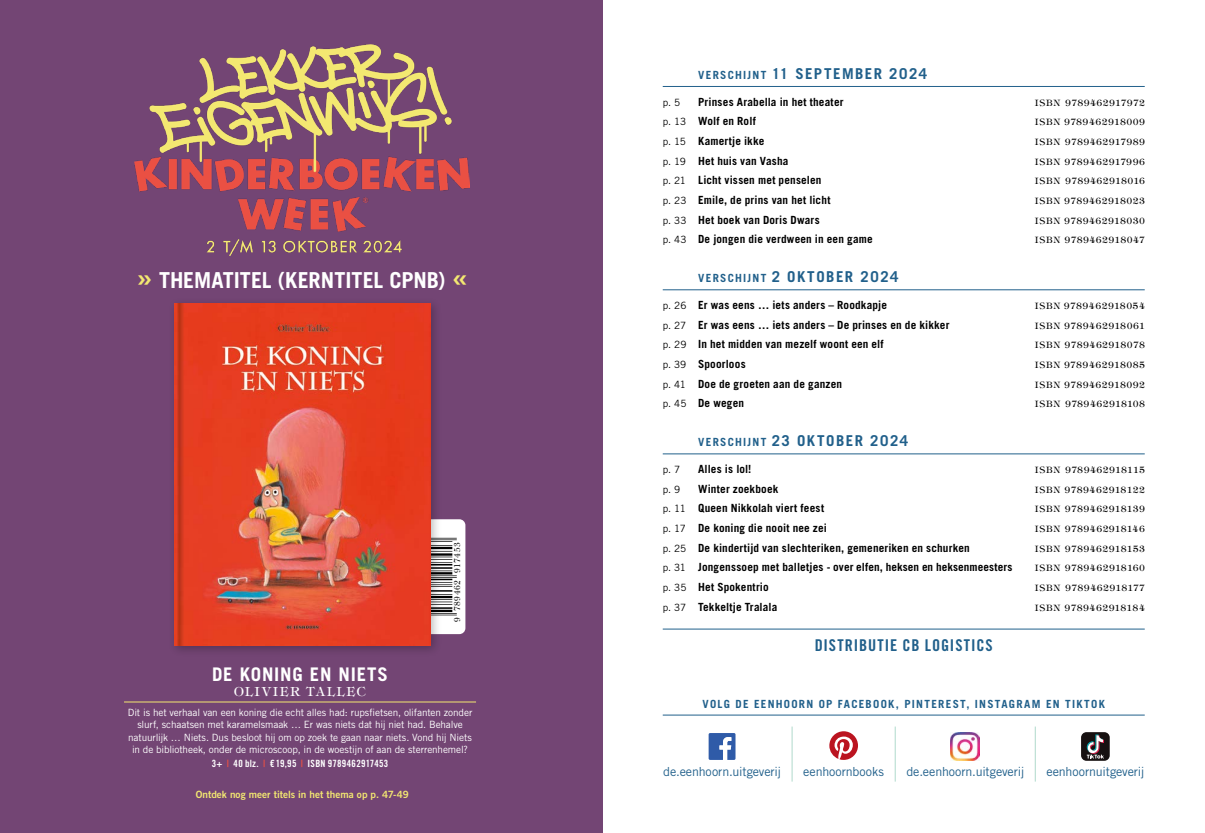
<style>
.page{position:relative;width:1205px;height:833px;background:#fff}
.page>*{position:absolute;margin:0;border:0;box-sizing:border-box;transform-origin:0 0}
.t1{font:700 22px "Trade Gothic LT Std";color:#fff}
.t2{font:700 18.75px "Trade Gothic LT Std";letter-spacing:.04em;color:#fff}
.t3{font:16.25px "Trade Gothic LT Std Bd Cn 20";letter-spacing:.055em;color:#21608b}
.t4{font:700 15px "Trade Gothic LT Std";letter-spacing:.1em;color:#21608b}
.t5{font:12.5px "Trade Gothic LT Std";letter-spacing:-.01em;color:#21608b}
.t6{font:12.5px "Tiffany Std";letter-spacing:.12em;color:#fff}
.t7{font:700 11.25px "Trade Gothic LT Std";letter-spacing:.015em;color:#000}
.t8{font:700 11.25px "Trade Gothic LT Std";letter-spacing:.11em;color:#21608b}
.t9{font:10px/12.5px "Trade Gothic LT Std";letter-spacing:-.01em;color:#fff;text-align:center}
.t10{font:10px "Trade Gothic LT Std Bd 2";letter-spacing:.005em;color:#f3e871}
.t11{font:10px "Trade Gothic LT Std Bd Cn 20";letter-spacing:.025em;color:#fff}
.t12{font:10px "Trade Gothic LT Std";color:#000}
.t13{font:9px "New Baskerville Std";letter-spacing:.06em;color:#000}
.t14{font:8.75px "Tiffany Std";letter-spacing:.115em;color:#000}
.t15{font:8.75px "Tiffany Std";letter-spacing:.095em;color:#000}
.s1{font-size:29.38px;color:#f3e871}
.s2{color:#ea5043}
.s3{font-size:11.25px}
.s4{font-weight:400;font-size:10px}
</style>
<div class="page">
<div style="left:0;top:0;width:602px;height:833px;background:#734574"></div>
<img style="left:135px;top:44px;width:335px;height:211px">
<svg style="left:442px;top:519px;width:23px;height:115px;background:#dbdadb"></svg>
<div style="left:168px;top:297px;width:274px;height:360px;background:#000;opacity:.25"></div>
<img style="left:174px;top:303px;width:256px;height:342px">
<hr style="left:124px;top:701px;width:352px;height:1px;background:#f3e871">
<hr style="left:663px;top:714px;width:481px;height:1px;background:#21608b">
<svg style="left:708px;top:733px;width:27px;height:27px"></svg>
<svg style="left:829px;top:731px;width:29px;height:29px"></svg>
<img style="left:951px;top:732px;width:28px;height:29px">
<hr style="left:791px;top:726px;width:2px;height:55px;background:#bfe1d6">
<hr style="left:894px;top:726px;width:2px;height:55px;background:#bfe1d6">
<hr style="left:1034px;top:726px;width:2px;height:55px;background:#bfe1d6">
<hr style="left:663px;top:86px;width:481px;height:1px;background:#21608b">
<hr style="left:663px;top:289px;width:481px;height:1px;background:#21608b">
<hr style="left:663px;top:453px;width:481px;height:1px;background:#21608b">
<hr style="left:663px;top:629px;width:481px;height:1px;background:#21608b">
<div style="left:1081px;top:732px;width:28px;height:29px;background:#171111;border-radius:5px"></div>
<svg style="left:1087px;top:734px;width:17px;height:24px"></svg>
<h1 class="t1" style="left:137px;top:266px;width:333px"><span class="s1">»</span> THEMATITEL (KERNTITEL CPNB) <span class="s1">«</span></h1>
<p class="t13" style="left:452px;top:622px;width:81px;rotate:-90deg">9 789462 917453</p>
<h2 class="t2" style="left:212px;top:663px;width:178px">DE KONING EN NIETS</h2>
<p class="t6" style="left:234px;top:684px;width:133px">OLIVIER TALLEC</p>
<p class="t9" style="left:128px;top:706px;width:346px">Dit is het verhaal van een koning die echt alles had: rupsfietsen, olifanten zonder slurf, schaatsen met karamelsmaak … Er was niets dat hij niet had. Behalve natuurlijk … Niets. Dus besloot hij om op zoek te gaan naar niets. Vond hij Niets in de bibliotheek, onder de microscoop, in de woestijn of aan de sterrenhemel?</p>
<p class="t11" style="left:212px;top:757px;width:178px">3+ <span class="s2">|</span> 40 blz. <span class="s2">|</span> €19,95 <span class="s2">|</span> ISBN 9789462917453</p>
<p class="t10" style="left:196px;top:788px;width:215px">Ontdek nog meer titels in het thema op p. 47-49</p>
<h3 class="t4" style="left:698px;top:64px;width:231px"><span class="s3">VERSCHIJNT</span> 11 SEPTEMBER 2024</h3>
<p class="t12" style="left:663px;top:96px;width:19px">p. 5</p>
<p class="t7" style="left:698px;top:95px;width:147px">Prinses Arabella in het theater</p>
<p class="t14" style="left:1035px;top:97px;width:111px">ISBN 9789462917972</p>
<p class="t7" style="left:663px;top:114px;width:95px"><span class="s4">p. 13</span> Wolf en Rolf</p>
<p class="t14" style="left:1035px;top:117px;width:111px">ISBN 9789462918009</p>
<p class="t7" style="left:663px;top:134px;width:103px"><span class="s4">p. 15</span> Kamertje ikke</p>
<p class="t14" style="left:1035px;top:136px;width:111px">ISBN 9789462917989</p>
<p class="t7" style="left:663px;top:154px;width:127px"><span class="s4">p. 19</span> Het huis van Vasha</p>
<p class="t14" style="left:1035px;top:156px;width:111px">ISBN 9789462917996</p>
<p class="t7" style="left:663px;top:173px;width:160px"><span class="s4">p. 21</span> Licht vissen met penselen</p>
<p class="t14" style="left:1035px;top:176px;width:111px">ISBN 9789462918016</p>
<p class="t7" style="left:663px;top:193px;width:169px"><span class="s4">p. 23</span> Emile, de prins van het licht</p>
<p class="t14" style="left:1035px;top:195px;width:111px">ISBN 9789462918023</p>
<p class="t7" style="left:663px;top:213px;width:158px"><span class="s4">p. 33</span> Het boek van Doris Dwars</p>
<p class="t14" style="left:1035px;top:215px;width:111px">ISBN 9789462918030</p>
<p class="t7" style="left:663px;top:232px;width:211px"><span class="s4">p. 43</span> De jongen die verdween in een game</p>
<p class="t14" style="left:1035px;top:235px;width:111px">ISBN 9789462918047</p>
<h3 class="t4" style="left:698px;top:268px;width:202px"><span class="s3">VERSCHIJNT</span> 2 OKTOBER 2024</h3>
<p class="t7" style="left:663px;top:298px;width:226px"><span class="s4">p. 26</span> Er was eens … iets anders – Roodkapje</p>
<p class="t14" style="left:1035px;top:300px;width:111px">ISBN 9789462918054</p>
<p class="t7" style="left:663px;top:318px;width:288px"><span class="s4">p. 27</span> Er was eens … iets anders – De prinses en de kikker</p>
<p class="t14" style="left:1035px;top:320px;width:111px">ISBN 9789462918061</p>
<p class="t7" style="left:663px;top:337px;width:222px"><span class="s4">p. 29</span> In het midden van mezelf woont een elf</p>
<p class="t14" style="left:1035px;top:340px;width:111px">ISBN 9789462918078</p>
<p class="t7" style="left:663px;top:357px;width:84px"><span class="s4">p. 39</span> Spoorloos</p>
<p class="t14" style="left:1035px;top:359px;width:111px">ISBN 9789462918085</p>
<p class="t7" style="left:663px;top:377px;width:181px"><span class="s4">p. 41</span> Doe de groeten aan de ganzen</p>
<p class="t14" style="left:1035px;top:379px;width:111px">ISBN 9789462918092</p>
<p class="t7" style="left:663px;top:396px;width:83px"><span class="s4">p. 45</span> De wegen</p>
<p class="t14" style="left:1035px;top:399px;width:111px">ISBN 9789462918108</p>
<h3 class="t4" style="left:698px;top:432px;width:212px"><span class="s3">VERSCHIJNT</span> 23 OKTOBER 2024</h3>
<p class="t12" style="left:663px;top:463px;width:19px">p. 7</p>
<p class="t7" style="left:698px;top:462px;width:55px">Alles is lol!</p>
<p class="t15" style="left:1035px;top:465px;width:111px">ISBN 9789462918115</p>
<p class="t12" style="left:663px;top:483px;width:19px">p. 9</p>
<p class="t7" style="left:698px;top:482px;width:82px">Winter zoekboek</p>
<p class="t14" style="left:1035px;top:484px;width:111px">ISBN 9789462918122</p>
<p class="t7" style="left:663px;top:501px;width:163px"><span class="s4">p. 11</span> Queen Nikkolah viert feest</p>
<p class="t14" style="left:1035px;top:504px;width:111px">ISBN 9789462918139</p>
<p class="t7" style="left:663px;top:521px;width:166px"><span class="s4">p. 17</span> De koning die nooit nee zei</p>
<p class="t14" style="left:1035px;top:523px;width:111px">ISBN 9789462918146</p>
<p class="t7" style="left:663px;top:541px;width:308px"><span class="s4">p. 25</span> De kindertijd van slechteriken, gemeneriken en schurken</p>
<p class="t14" style="left:1035px;top:543px;width:111px">ISBN 9789462918153</p>
<p class="t7" style="left:663px;top:560px;width:351px"><span class="s4">p. 31</span> Jongenssoep met balletjes - over elfen, heksen en heksenmeesters</p>
<p class="t14" style="left:1035px;top:563px;width:111px">ISBN 9789462918160</p>
<p class="t7" style="left:663px;top:580px;width:108px"><span class="s4">p. 35</span> Het Spokentrio</p>
<p class="t15" style="left:1035px;top:582px;width:111px">ISBN 9789462918177</p>
<p class="t7" style="left:663px;top:599px;width:116px"><span class="s4">p. 37</span> Tekkeltje Tralala</p>
<p class="t14" style="left:1035px;top:602px;width:111px">ISBN 9789462918184</p>
<h3 class="t3" style="left:815px;top:635px;width:180px">DISTRIBUTIE CB LOGISTICS</h3>
<p class="t8" style="left:702px;top:696px;width:404px">VOLG DE EENHOORN OP FACEBOOK, PINTEREST, INSTAGRAM EN TIKTOK</p>
<p class="t5" style="left:663px;top:764px;width:119px">de.eenhoorn.uitgeverij</p>
<p class="t5" style="left:803px;top:764px;width:82px">eenhoornbooks</p>
<p class="t5" style="left:906px;top:764px;width:119px">de.eenhoorn.uitgeverij</p>
<p class="t5" style="left:1046px;top:764px;width:99px">eenhoornuitgeverij</p>
</div>
